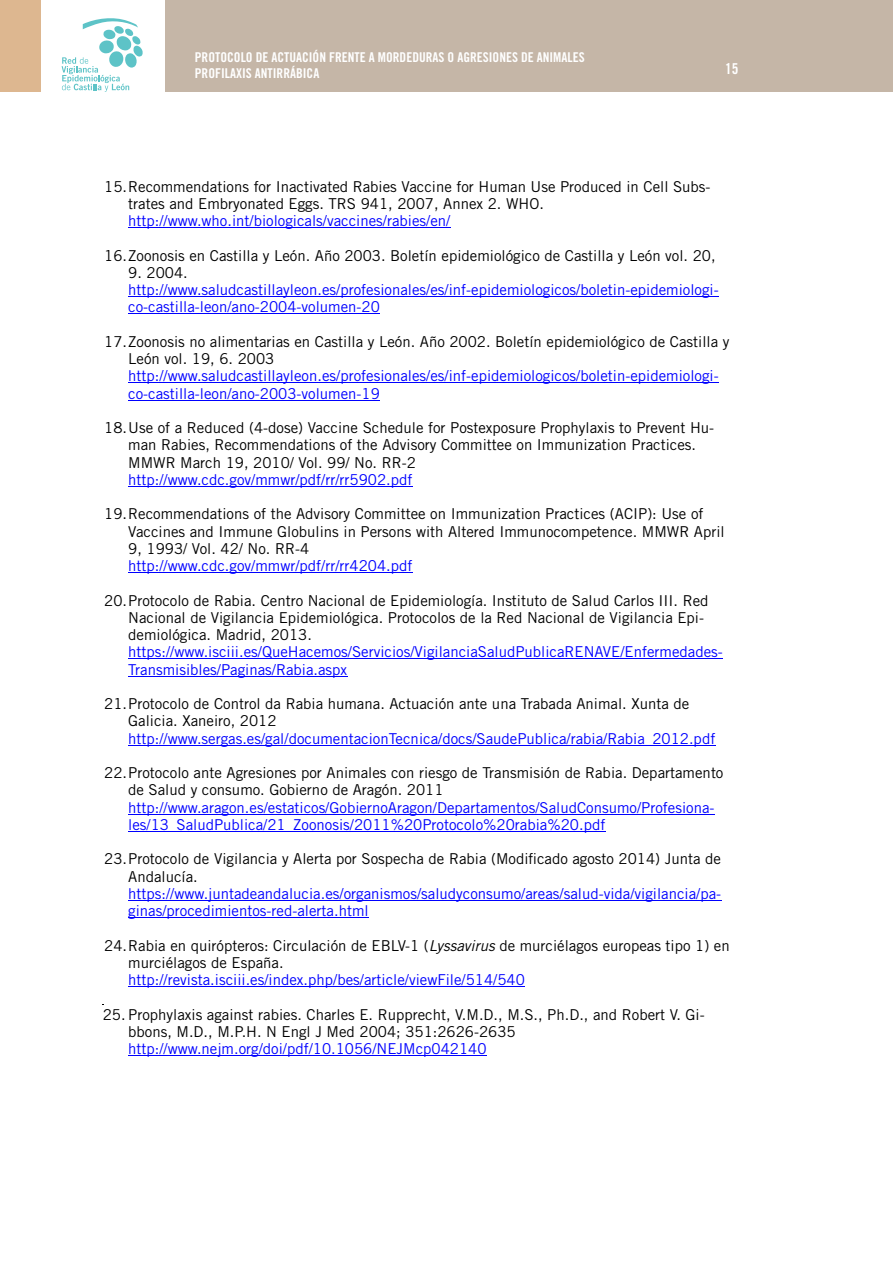
<style>
.page{position:relative;width:893px;height:1263px;background:#fff}
.page>*{position:absolute;margin:0;border:0;box-sizing:border-box;transform-origin:0 0}
.t1{font:15px/17.2px "Trade Gothic LT Std";color:#000}
.t2{font:15px/17.2px "Trade Gothic LT Std";color:#00f}
.t3{font:15px "Trade Gothic LT Std Bd Cn 20";color:#fff}
.t4{font:13.5px/16.2px "Trade Gothic LT Std Bd Cn 20";color:#fff}
.s1{font-style:italic}
</style>
<div class="page">
<div style="left:165px;top:0;width:728px;height:91px;background:#c5b6a7"></div>
<div style="left:0;top:0;width:40px;height:91px;background:#ddb790"></div>
<hr style="left:128px;top:227px;width:322px;height:1px;background:#00f">
<hr style="left:128px;top:296px;width:591px;height:1px;background:#00f">
<hr style="left:128px;top:314px;width:252px;height:1px;background:#00f">
<hr style="left:128px;top:382px;width:591px;height:1px;background:#00f">
<hr style="left:128px;top:400px;width:252px;height:1px;background:#00f">
<hr style="left:128px;top:486px;width:284px;height:1px;background:#00f">
<hr style="left:128px;top:572px;width:284px;height:1px;background:#00f">
<hr style="left:128px;top:658px;width:595px;height:1px;background:#00f">
<hr style="left:128px;top:676px;width:219px;height:1px;background:#00f">
<hr style="left:128px;top:745px;width:587px;height:1px;background:#00f">
<hr style="left:128px;top:814px;width:586px;height:1px;background:#00f">
<hr style="left:128px;top:831px;width:477px;height:1px;background:#00f">
<hr style="left:128px;top:900px;width:593px;height:1px;background:#00f">
<hr style="left:128px;top:917px;width:241px;height:1px;background:#00f">
<hr style="left:128px;top:986px;width:397px;height:1px;background:#00f">
<hr style="left:128px;top:1055px;width:359px;height:1px;background:#00f">
<svg style="left:62px;top:18px;width:81px;height:74px"></svg>
<p class="t4" style="left:195px;top:51px;width:391px">PROTOCOLO DE ACTUACIÓN FRENTE A MORDEDURAS O AGRESIONES DE ANIMALES<br>PROFILAXIS ANTIRRÁBICA</p>
<p class="t3" style="left:725px;top:63px;width:15px">15</p>
<p class="t1" style="left:128px;top:180px;width:584px;text-indent:-24px">15.Recommendations for Inactivated Rabies Vaccine for Human Use Produced in Cell Subs&shy;trates and Embryonated Eggs. TRS 941, 2007, Annex 2. WHO.</p>
<p class="t2" style="left:128px;top:214px;width:324px">http://www.who.int/biologicals/vaccines/rabies/en/</p>
<p class="t1" style="left:104px;top:249px;width:613px">16.Zoonosis en Castilla y León. Año 2003. Boletín epidemiológico de Castilla y León vol. 20,</p>
<p class="t1" style="left:128px;top:266px;width:61px">9. 2004.</p>
<p class="t2" style="left:128px;top:283px;width:592px">http://www.saludcastillayleon.es/profesionales/es/inf-epidemiologicos/boletin-epidemiologi&shy;co-castilla-leon/ano-2004-volumen-20</p>
<p class="t1" style="left:128px;top:335px;width:603px;text-indent:-24px">17.Zoonosis no alimentarias en Castilla y León. Año 2002. Boletín epidemiológico de Castilla y<br>León vol. 19, 6. 2003</p>
<p class="t2" style="left:128px;top:369px;width:592px">http://www.saludcastillayleon.es/profesionales/es/inf-epidemiologicos/boletin-epidemiologi&shy;co-castilla-leon/ano-2003-volumen-19</p>
<p class="t1" style="left:128px;top:421px;width:587px;text-indent:-24px">18.Use of a Reduced (4-dose) Vaccine Schedule for Postexposure Prophylaxis to Prevent Hu&shy;man Rabies, Recommendations of the Advisory Committee on Immunization Practices.<br>MMWR March 19, 2010/ Vol. 99/ No. RR-2</p>
<p class="t2" style="left:128px;top:473px;width:286px">http://www.cdc.gov/mmwr/pdf/rr/rr5902.pdf</p>
<p class="t1" style="left:128px;top:507px;width:598px;text-indent:-24px">19.Recommendations of the Advisory Committee on Immunization Practices (ACIP): Use of<br>Vaccines and Immune Globulins in Persons with Altered Immunocompetence. MMWR April<br>9, 1993/ Vol. 42/ No. RR-4</p>
<p class="t2" style="left:128px;top:559px;width:286px">http://www.cdc.gov/mmwr/pdf/rr/rr4204.pdf</p>
<p class="t1" style="left:128px;top:594px;width:582px;text-indent:-24px">20.Protocolo de Rabia. Centro Nacional de Epidemiología. Instituto de Salud Carlos III. Red<br>Nacional de Vigilancia Epidemiológica. Protocolos de la Red Nacional de Vigilancia Epi&shy;demiológica. Madrid, 2013.</p>
<p class="t2" style="left:128px;top:645px;width:596px">https://www.isciii.es/QueHacemos/Servicios/VigilanciaSaludPublicaRENAVE/Enfermedades-<br>Transmisibles/Paginas/Rabia.aspx</p>
<p class="t1" style="left:128px;top:697px;width:563px;text-indent:-24px">21.Protocolo de Control da Rabia humana. Actuación ante una Trabada Animal. Xunta de<br>Galicia. Xaneiro, 2012</p>
<p class="t2" style="left:128px;top:732px;width:589px">http://www.sergas.es/gal/documentacionTecnica/docs/SaudePublica/rabia/Rabia_2012.pdf</p>
<p class="t1" style="left:128px;top:766px;width:597px;text-indent:-24px">22.Protocolo ante Agresiones por Animales con riesgo de Transmisión de Rabia. Departamento de Salud y consumo. Gobierno de Aragón. 2011</p>
<p class="t2" style="left:128px;top:801px;width:588px">http://www.aragon.es/estaticos/GobiernoAragon/Departamentos/SaludConsumo/Profesiona&shy;les/13_SaludPublica/21_Zoonosis/2011%20Protocolo%20rabia%20.pdf</p>
<p class="t1" style="left:128px;top:852px;width:594px;text-indent:-24px">23.Protocolo de Vigilancia y Alerta por Sospecha de Rabia (Modificado agosto 2014) Junta de<br>Andalucía.</p>
<p class="t2" style="left:128px;top:887px;width:594px">https://www.juntadeandalucia.es/organismos/saludyconsumo/areas/salud-vida/vigilancia/pa&shy;ginas/procedimientos-red-alerta.html</p>
<p class="t1" style="left:128px;top:939px;width:603px;text-indent:-24px">24.Rabia en quirópteros: Circulación de EBLV-1 (<span class="s1">Lyssavirus</span> de murciélagos europeas tipo 1) en murciélagos de España.</p>
<p class="t2" style="left:128px;top:973px;width:398px">http://revista.isciii.es/index.php/bes/article/viewFile/514/540</p>
<p class="t1" style="left:128px;top:1008px;width:578px;text-indent:-26px">25. Prophylaxis against rabies. Charles E. Rupprecht, V.M.D., M.S., Ph.D., and Robert V. Gi&shy;bbons, M.D., M.P.H. N Engl J Med 2004; 351:2626-2635</p>
<p class="t2" style="left:128px;top:1042px;width:360px">http://www.nejm.org/doi/pdf/10.1056/NEJMcp042140</p>
</div>
